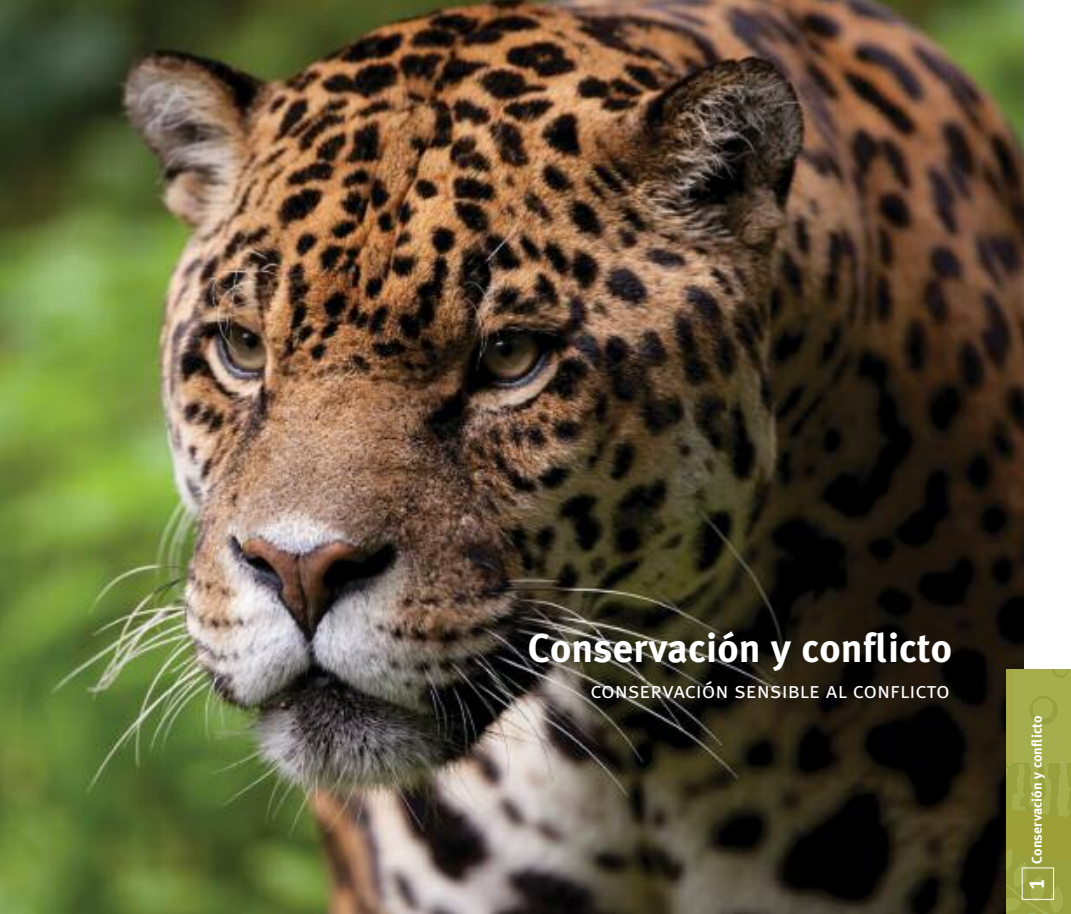
<style>
.page{position:relative;width:1071px;height:914px;background:#fff}
.page>*{position:absolute;margin:0;border:0;box-sizing:border-box;transform-origin:0 0}
.t1{font:700 40.25px "Meta Plus";letter-spacing:.005em;color:#fff}
.t2{font:22.75px "Meta Plus Normal Caps";color:#fff}
.t3{font:700 14px "Meta Plus";letter-spacing:.005em;color:#fff}
.s1{font-family:"Meta Plus Bold Caps";font-weight:400;font-size:21.7px}
</style>
<div class="page">
<img style="left:0;top:0;width:1024px;height:914px">
<svg style="left:1007px;top:669px;width:64px;height:245px;background:#9fa744"></svg>
<div style="left:1022px;top:867px;width:32px;height:32px;border:1px solid #fff"></div>
<h1 class="t1" style="left:528px;top:625px;width:426px">Conservación y conflicto</h1>
<p class="t2" style="left:590px;top:676px;width:361px">conservación sensible al conflicto</p>
<p class="t3" style="left:1029px;top:889px;width:175px;rotate:-90deg"><span class="s1">1</span> Conservación y conflicto</p>
</div>
